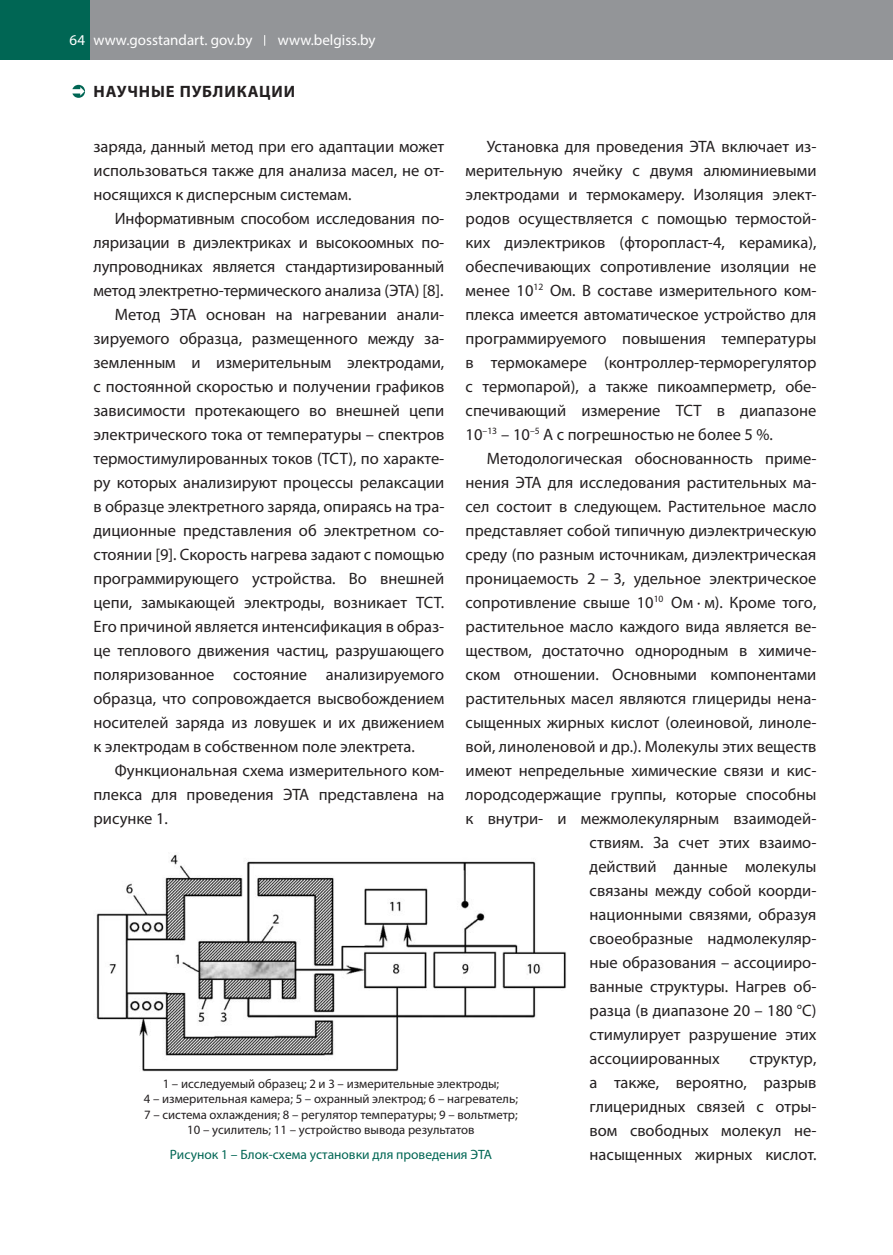
<style>
.page{position:relative;width:893px;height:1255px;background:#fff}
.page>*{position:absolute;margin:0;border:0;box-sizing:border-box;transform-origin:0 0}
.t1{font:16.5px/24px "Myriad Pro";color:#231f20;text-align:justify}
.t2{font:700 16.5px "Myriad Pro";letter-spacing:.05em;color:#231f20}
.t3{font:15px "Myriad Pro";color:#fff}
.t4{font:13.5px "Myriad Pro";color:#006654}
.t5{font:12.75px/15.3px "Myriad Pro";color:#231f20;text-align:center}
</style>
<div class="page">
<div style="left:0;top:0;width:893px;height:60px;background:#939598"></div>
<div style="left:0;top:0;width:89px;height:60px;background:#006654"></div>
<svg style="left:72px;top:85px;width:13px;height:13px"></svg>
<img style="left:96px;top:854px;width:470px;height:218px">
<p class="t3" style="left:70px;top:31px;width:184px">64 www.gosstandart. gov.by</p>
<p class="t3" style="left:278px;top:31px;width:99px">www.belgiss.by</p>
<p class="t2" style="left:94px;top:81px;width:203px">НАУЧНЫЕ ПУБЛИКАЦИИ</p>
<p class="t1" style="left:466px;top:134px;width:352px;text-indent:21px">Установка для проведения ЭТА включает из&shy;мерительную ячейку с двумя алюминиевыми электродами и термокамеру. Изоляция элект&shy;родов осуществляется с помощью термостой&shy;ких диэлектриков (фторопласт-4, керамика), обеспечивающих сопротивление изоляции не менее 10<sup>12</sup> Ом. В составе измерительного ком&shy;плекса имеется автоматическое устройство для программируемого повышения температуры в термокамере (контроллер-терморегулятор с термопарой), а также пикоамперметр, обе&shy;спечивающий измерение ТСТ в диапазоне 10<sup>–13</sup> – 10<sup>–5</sup> А с погрешностью не более 5 %.</p>
<p class="t1" style="left:487px;top:446px;width:331px">Методологическая обоснованность приме-</p>
<p class="t1" style="left:466px;top:470px;width:352px">нения ЭТА для исследования растительных ма-</p>
<p class="t1" style="left:466px;top:494px;width:352px">сел состоит в следующем. Растительное масло</p>
<p class="t1" style="left:466px;top:518px;width:352px">представляет собой типичную диэлектрическую</p>
<p class="t1" style="left:466px;top:542px;width:352px">среду (по разным источникам, диэлектрическая</p>
<p class="t1" style="left:466px;top:566px;width:352px">проницаемость 2 – 3, удельное электрическое</p>
<p class="t1" style="left:466px;top:590px;width:352px">сопротивление свыше 10<sup>10</sup> Ом · м). Кроме того,</p>
<p class="t1" style="left:466px;top:614px;width:352px">растительное масло каждого вида является ве-</p>
<p class="t1" style="left:466px;top:638px;width:352px">ществом, достаточно однородным в химиче-</p>
<p class="t1" style="left:466px;top:662px;width:352px">ском отношении. Основными компонентами</p>
<p class="t1" style="left:466px;top:686px;width:352px">растительных масел являются глицериды нена-</p>
<p class="t1" style="left:466px;top:710px;width:352px">сыщенных жирных кислот (олеиновой, линоле-</p>
<p class="t1" style="left:466px;top:734px;width:352px">вой, линоленовой и др.). Молекулы этих веществ</p>
<p class="t1" style="left:466px;top:758px;width:352px">имеют непредельные химические связи и кис-</p>
<p class="t1" style="left:466px;top:782px;width:352px">лородсодержащие группы, которые способны</p>
<p class="t1" style="left:466px;top:806px;width:352px">к внутри- и межмолекулярным взаимодей-</p>
<p class="t1" style="left:590px;top:830px;width:228px">ствиям. За счет этих взаимо-</p>
<p class="t1" style="left:590px;top:854px;width:228px">действий данные молекулы</p>
<p class="t1" style="left:590px;top:878px;width:228px">связаны между собой коорди-</p>
<p class="t1" style="left:590px;top:902px;width:228px">национными связями, образуя</p>
<p class="t1" style="left:590px;top:926px;width:228px">своеобразные надмолекуляр-</p>
<p class="t1" style="left:590px;top:950px;width:228px">ные образования – ассоцииро-</p>
<p class="t1" style="left:590px;top:974px;width:228px">ванные структуры. Нагрев об-</p>
<p class="t1" style="left:590px;top:998px;width:228px">разца (в диапазоне 20 – 180 °С)</p>
<p class="t1" style="left:590px;top:1022px;width:228px">стимулирует разрушение этих</p>
<p class="t1" style="left:590px;top:1046px;width:132px">ассоциированных</p>
<p class="t1" style="left:94px;top:134px;width:352px">заряда, данный метод при его адаптации может использоваться также для анализа масел, не от&shy;носящихся к дисперсным системам.</p>
<p class="t1" style="left:115px;top:206px;width:331px">Информативным способом исследования по-</p>
<p class="t1" style="left:94px;top:230px;width:352px">ляризации в диэлектриках и высокоомных по-</p>
<p class="t1" style="left:94px;top:254px;width:352px">лупроводниках является стандартизированный</p>
<p class="t1" style="left:94px;top:278px;width:351px">метод электретно-термического анализа (ЭТА) [8].</p>
<p class="t1" style="left:115px;top:302px;width:331px">Метод ЭТА основан на нагревании анали-</p>
<p class="t1" style="left:94px;top:326px;width:352px">зируемого образца, размещенного между за-</p>
<p class="t1" style="left:94px;top:350px;width:352px">земленным и измерительным электродами,</p>
<p class="t1" style="left:94px;top:374px;width:352px">с постоянной скоростью и получении графиков</p>
<p class="t1" style="left:94px;top:398px;width:352px">зависимости протекающего во внешней цепи</p>
<p class="t1" style="left:94px;top:422px;width:352px">электрического тока от температуры – спектров</p>
<p class="t1" style="left:94px;top:446px;width:352px">термостимулированных токов (ТСТ), по характе-</p>
<p class="t1" style="left:94px;top:470px;width:352px">ру которых анализируют процессы релаксации</p>
<p class="t1" style="left:94px;top:494px;width:352px">в образце электретного заряда, опираясь на тра-</p>
<p class="t1" style="left:94px;top:518px;width:352px">диционные представления об электретном со-</p>
<p class="t1" style="left:94px;top:542px;width:352px">стоянии [9]. Скорость нагрева задают с помощью</p>
<p class="t1" style="left:94px;top:566px;width:352px">программирующего устройства. Во внешней</p>
<p class="t1" style="left:94px;top:590px;width:352px">цепи, замыкающей электроды, возникает ТСТ.</p>
<p class="t1" style="left:94px;top:614px;width:352px">Его причиной является интенсификация в образ-</p>
<p class="t1" style="left:94px;top:638px;width:352px">це теплового движения частиц, разрушающего</p>
<p class="t1" style="left:94px;top:662px;width:352px">поляризованное состояние анализируемого</p>
<p class="t1" style="left:94px;top:686px;width:352px">образца, что сопровождается высвобождением</p>
<p class="t1" style="left:94px;top:710px;width:352px">носителей заряда из ловушек и их движением</p>
<p class="t1" style="left:94px;top:734px;width:323px">к электродам в собственном поле электрета.</p>
<p class="t1" style="left:115px;top:758px;width:331px">Функциональная схема измерительного ком-</p>
<p class="t1" style="left:94px;top:782px;width:352px">плекса для проведения ЭТА представлена на</p>
<p class="t1" style="left:94px;top:806px;width:76px">рисунке 1.</p>
<p class="t1" style="left:590px;top:1046px;width:228px;text-indent:160px">структур, а также, вероятно, разрыв глицеридных связей с отры&shy;вом свободных молекул не&shy;насыщенных жирных кислот.</p>
<p class="t5" style="left:144px;top:1075px;width:376px">1 – исследуемый образец; 2 и 3 – измерительные электроды;<br>4 – измерительная камера; 5 – охранный электрод; 6 – нагреватель; 7 – система охлаждения; 8 – регулятор температуры; 9 – вольтметр; 10 – усилитель; 11 – устройство вывода результатов</p>
<p class="t4" style="left:170px;top:1146px;width:323px">Рисунок 1 – Блок-схема установки для проведения ЭТА</p>
</div>
